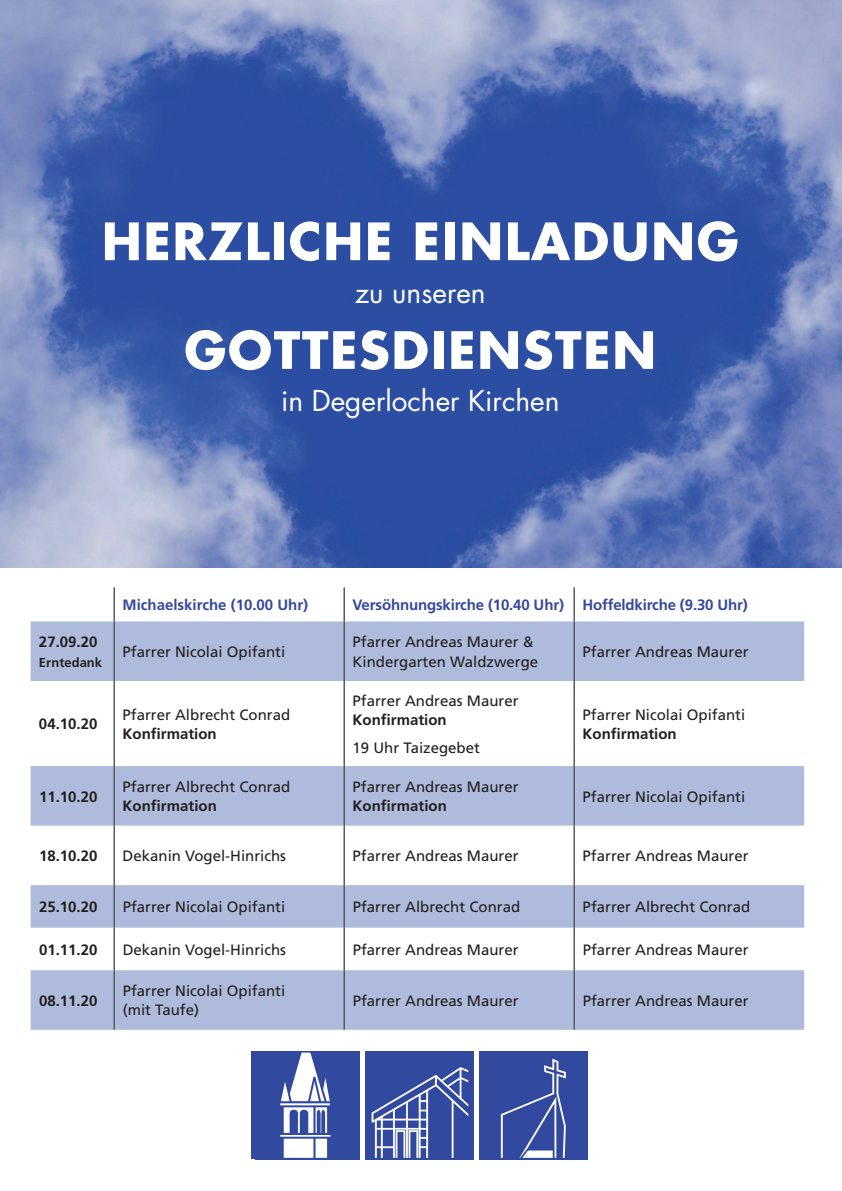
<style>
.page{position:relative;width:842px;height:1191px;background:#fff}
.page>*{position:absolute;margin:0;border:0;box-sizing:border-box;transform-origin:0 0}
.t1{font:700 50px "Futura";letter-spacing:.03em;color:#fff}
.t2{font:28px "Futura";color:#fff}
.t3{font:15px/19.2px "Frutiger";color:#231f20}
.t4{font:700 15px "Frutiger";color:#231f20}
.t5{font:700 15px "Frutiger";letter-spacing:-.01em;color:#34499e}
.t6{font:700 13px "Frutiger";color:#231f20}
</style>
<div class="page">
<img style="left:0;top:0;width:842px;height:567px">
<img style="left:365px;top:1051px;width:109px;height:108px">
<img style="left:350px;top:1051px;width:9px;height:108px">
<div style="left:251px;top:1051px;width:99px;height:108px;background:#34499e"></div>
<img style="left:280px;top:1052px;width:51px;height:106px">
<img style="left:493px;top:1051px;width:95px;height:108px">
<div style="left:482px;top:1051px;width:11px;height:108px;background:#34499e"></div>
<svg style="left:31px;top:621px;width:773px;height:408px;fill:#afbbdc"></svg>
<hr style="left:113px;top:587px;width:2px;height:34px;background:#57585a">
<hr style="left:343px;top:587px;width:2px;height:34px;background:#57585a">
<hr style="left:113px;top:621px;width:2px;height:60px;background:#57585a">
<hr style="left:343px;top:621px;width:2px;height:60px;background:#57585a">
<hr style="left:113px;top:681px;width:2px;height:85px;background:#57585a">
<hr style="left:343px;top:681px;width:2px;height:85px;background:#57585a">
<hr style="left:113px;top:766px;width:2px;height:59px;background:#57585a">
<hr style="left:343px;top:766px;width:2px;height:59px;background:#57585a">
<hr style="left:113px;top:825px;width:2px;height:60px;background:#57585a">
<hr style="left:343px;top:825px;width:2px;height:60px;background:#57585a">
<hr style="left:113px;top:885px;width:2px;height:42px;background:#57585a">
<hr style="left:343px;top:885px;width:2px;height:42px;background:#57585a">
<hr style="left:113px;top:927px;width:2px;height:43px;background:#57585a">
<hr style="left:343px;top:927px;width:2px;height:43px;background:#57585a">
<hr style="left:113px;top:970px;width:2px;height:59px;background:#57585a">
<hr style="left:343px;top:970px;width:2px;height:59px;background:#57585a">
<hr style="left:573px;top:587px;width:2px;height:34px;background:#57585a">
<hr style="left:573px;top:621px;width:2px;height:60px;background:#57585a">
<hr style="left:573px;top:681px;width:2px;height:85px;background:#57585a">
<hr style="left:573px;top:766px;width:2px;height:59px;background:#57585a">
<hr style="left:573px;top:825px;width:2px;height:60px;background:#57585a">
<hr style="left:573px;top:885px;width:2px;height:42px;background:#57585a">
<hr style="left:573px;top:927px;width:2px;height:43px;background:#57585a">
<hr style="left:573px;top:970px;width:2px;height:59px;background:#57585a">
<h1 class="t1" style="left:102px;top:207px;width:638px">HERZLICHE EINLADUNG</h1>
<h2 class="t2" style="left:355px;top:273px;width:133px">zu unseren</h2>
<h1 class="t1" style="left:184px;top:315px;width:473px">GOTTESDIENSTEN</h1>
<h2 class="t2" style="left:281px;top:382px;width:280px">in Degerlocher Kirchen</h2>
<p class="t4" style="left:39px;top:633px;width:60px">27.09.20</p>
<p class="t6" style="left:39px;top:654px;width:65px">Erntedank</p>
<p class="t4" style="left:39px;top:715px;width:60px">04.10.20</p>
<p class="t4" style="left:39px;top:787px;width:60px">11.10.20</p>
<p class="t5" style="left:123px;top:596px;width:187px">Michaelskirche (10.00 Uhr)</p>
<p class="t5" style="left:353px;top:596px;width:397px">Versöhnungskirche (10.40 Uhr) Hoffeldkirche (9.30 Uhr)</p>
<p class="t3" style="left:123px;top:642px;width:164px">Pfarrer Nicolai Opifanti</p>
<p class="t3" style="left:353px;top:632px;width:187px">Pfarrer Andreas Maurer &amp;<br>Kindergarten Waldzwerge</p>
<p class="t3" style="left:583px;top:642px;width:167px">Pfarrer Andreas Maurer</p>
<p class="t3" style="left:123px;top:705px;width:169px">Pfarrer Albrecht Conrad</p>
<p class="t4" style="left:123px;top:725px;width:96px">Konfirmation</p>
<p class="t3" style="left:123px;top:777px;width:169px">Pfarrer Albrecht Conrad</p>
<p class="t4" style="left:123px;top:797px;width:96px">Konfirmation</p>
<p class="t3" style="left:353px;top:690px;width:167px">Pfarrer Andreas Maurer</p>
<p class="t4" style="left:353px;top:711px;width:96px">Konfirmation</p>
<p class="t3" style="left:353px;top:738px;width:129px">19 Uhr Taizegebet</p>
<p class="t3" style="left:353px;top:777px;width:167px">Pfarrer Andreas Maurer</p>
<p class="t4" style="left:353px;top:797px;width:96px">Konfirmation</p>
<p class="t3" style="left:583px;top:705px;width:164px">Pfarrer Nicolai Opifanti</p>
<p class="t4" style="left:583px;top:725px;width:96px">Konfirmation</p>
<p class="t3" style="left:583px;top:786px;width:164px">Pfarrer Nicolai Opifanti</p>
<p class="t4" style="left:39px;top:847px;width:60px">18.10.20</p>
<p class="t3" style="left:123px;top:846px;width:165px">Dekanin Vogel-Hinrichs</p>
<p class="t3" style="left:353px;top:846px;width:167px">Pfarrer Andreas Maurer</p>
<p class="t3" style="left:583px;top:846px;width:167px">Pfarrer Andreas Maurer</p>
<p class="t4" style="left:39px;top:898px;width:60px">25.10.20</p>
<p class="t3" style="left:123px;top:897px;width:164px">Pfarrer Nicolai Opifanti</p>
<p class="t3" style="left:353px;top:897px;width:169px">Pfarrer Albrecht Conrad</p>
<p class="t3" style="left:583px;top:897px;width:169px">Pfarrer Albrecht Conrad</p>
<p class="t4" style="left:39px;top:940px;width:60px">01.11.20</p>
<p class="t3" style="left:123px;top:940px;width:165px">Dekanin Vogel-Hinrichs</p>
<p class="t3" style="left:353px;top:940px;width:167px">Pfarrer Andreas Maurer</p>
<p class="t3" style="left:583px;top:940px;width:167px">Pfarrer Andreas Maurer</p>
<p class="t4" style="left:39px;top:991px;width:60px">08.11.20</p>
<p class="t3" style="left:123px;top:981px;width:164px">Pfarrer Nicolai Opifanti (mit Taufe)</p>
<p class="t3" style="left:353px;top:991px;width:167px">Pfarrer Andreas Maurer</p>
<p class="t3" style="left:583px;top:991px;width:167px">Pfarrer Andreas Maurer</p>
</div>
